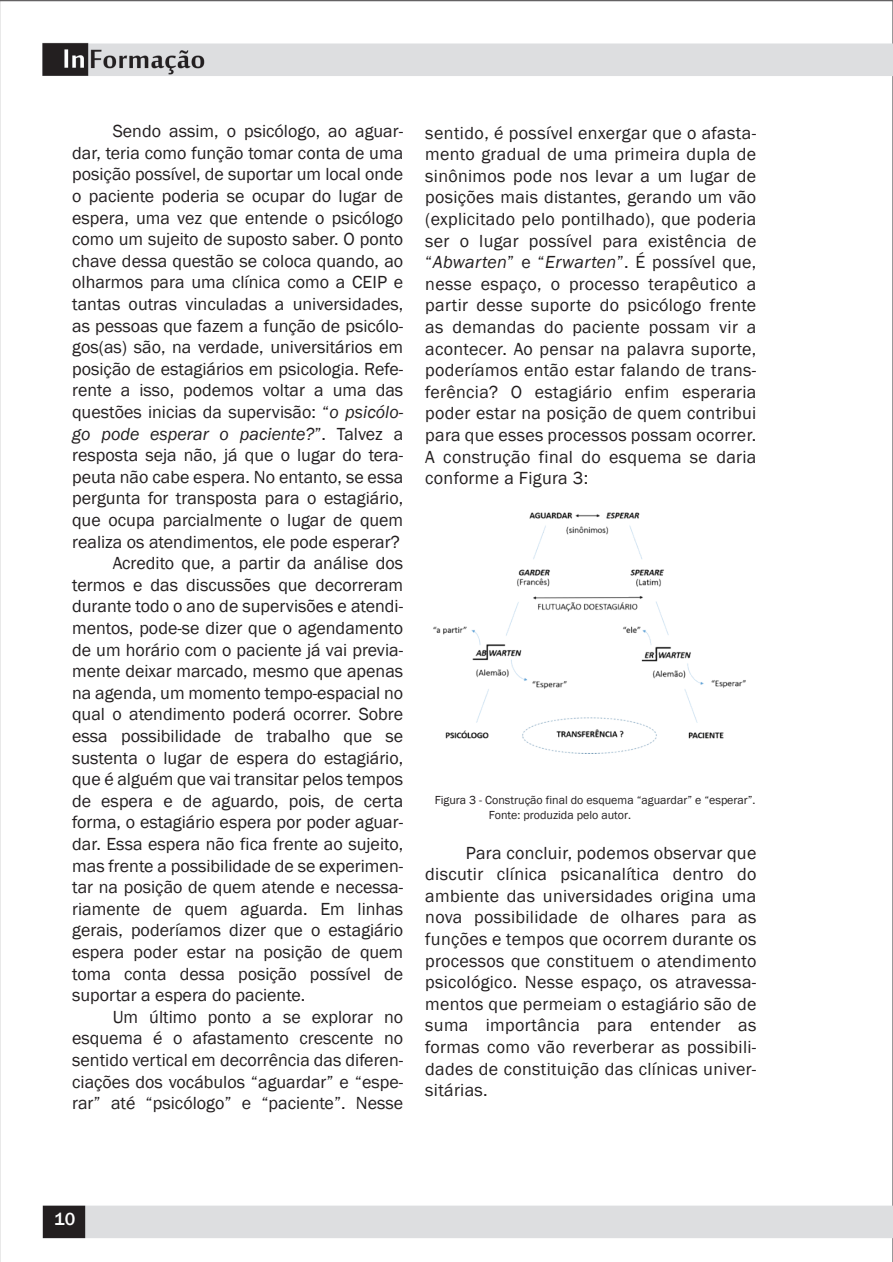
<style>
.page{position:relative;width:893px;height:1262px;background:#fff}
.page>*{position:absolute;margin:0;border:0;box-sizing:border-box;transform-origin:0 0}
.t1{font:18px/21.6px "Franklin Gothic";color:#231f20;text-align:justify}
.t2{font:italic 18px "Franklin Gothic";color:#231f20}
.t3{font:500 18px "Franklin Gothic";color:#fff}
.t4{font:12px/14.4px "Franklin Gothic";color:#231f20}
.s1{font-style:italic}
.s2{font-style:normal}
</style>
<div class="page">
<img style="left:0;top:0;width:893px;height:1262px">
<img style="left:428px;top:507px;width:323px;height:246px">
<p class="t1" style="left:113px;top:121px;width:292px">Sendo assim, o psicólogo, ao aguar-</p>
<p class="t1" style="left:72px;top:142px;width:333px">dar, teria como função tomar conta de uma</p>
<p class="t1" style="left:72px;top:164px;width:333px">posição possível, de suportar um local onde</p>
<p class="t1" style="left:72px;top:186px;width:333px">o paciente poderia se ocupar do lugar de</p>
<p class="t1" style="left:72px;top:207px;width:333px">espera, uma vez que entende o psicólogo</p>
<p class="t1" style="left:72px;top:229px;width:333px">como um sujeito de suposto saber. O ponto</p>
<p class="t1" style="left:72px;top:250px;width:333px">chave dessa questão se coloca quando, ao</p>
<p class="t1" style="left:72px;top:272px;width:333px">olharmos para uma clínica como a CEIP e</p>
<p class="t1" style="left:72px;top:294px;width:333px">tantas outras vinculadas a universidades,</p>
<p class="t1" style="left:72px;top:315px;width:333px">as pessoas que fazem a função de psicólo-</p>
<p class="t1" style="left:72px;top:337px;width:333px">gos(as) são, na verdade, universitários em</p>
<p class="t1" style="left:72px;top:358px;width:333px">posição de estagiários em psicologia. Refe-</p>
<p class="t1" style="left:72px;top:380px;width:333px">rente a isso, podemos voltar a uma das</p>
<p class="t1" style="left:72px;top:402px;width:333px">questões inicias da supervisão: “<span class="s1">o psicólo-</span></p>
<p class="t2" style="left:72px;top:422px;width:333px">go pode esperar o paciente?<span class="s2">”. Talvez a</span></p>
<p class="t1" style="left:72px;top:445px;width:333px">resposta seja não, já que o lugar do tera-</p>
<p class="t1" style="left:72px;top:466px;width:333px">peuta não cabe espera. No entanto, se essa</p>
<p class="t1" style="left:72px;top:488px;width:333px">pergunta for transposta para o estagiário,</p>
<p class="t1" style="left:72px;top:510px;width:333px">que ocupa parcialmente o lugar de quem</p>
<p class="t1" style="left:72px;top:531px;width:329px">realiza os atendimentos, ele pode esperar?</p>
<p class="t1" style="left:113px;top:553px;width:292px">Acredito que, a partir da análise dos</p>
<p class="t1" style="left:72px;top:574px;width:333px">termos e das discussões que decorreram</p>
<p class="t1" style="left:72px;top:596px;width:333px">durante todo o ano de supervisões e atendi-</p>
<p class="t1" style="left:72px;top:618px;width:333px">mentos, pode-se dizer que o agendamento</p>
<p class="t1" style="left:72px;top:639px;width:333px">de um horário com o paciente já vai previa-</p>
<p class="t1" style="left:72px;top:661px;width:333px">mente deixar marcado, mesmo que apenas</p>
<p class="t1" style="left:72px;top:682px;width:333px">na agenda, um momento tempo-espacial no</p>
<p class="t1" style="left:72px;top:704px;width:333px">qual o atendimento poderá ocorrer. Sobre</p>
<p class="t1" style="left:72px;top:726px;width:333px">essa possibilidade de trabalho que se</p>
<p class="t1" style="left:72px;top:747px;width:333px">sustenta o lugar de espera do estagiário,</p>
<p class="t1" style="left:72px;top:769px;width:333px">que é alguém que vai transitar pelos tempos</p>
<p class="t1" style="left:72px;top:790px;width:333px">de espera e de aguardo, pois, de certa</p>
<p class="t1" style="left:72px;top:812px;width:333px">forma, o estagiário espera por poder aguar-</p>
<p class="t1" style="left:72px;top:834px;width:333px">dar. Essa espera não fica frente ao sujeito,</p>
<p class="t1" style="left:72px;top:855px;width:333px">mas frente a possibilidade de se experimen-</p>
<p class="t1" style="left:72px;top:877px;width:333px">tar na posição de quem atende e necessa-</p>
<p class="t1" style="left:72px;top:898px;width:333px">riamente de quem aguarda. Em linhas</p>
<p class="t1" style="left:72px;top:920px;width:333px">gerais, poderíamos dizer que o estagiário</p>
<p class="t1" style="left:72px;top:942px;width:333px">espera poder estar na posição de quem</p>
<p class="t1" style="left:72px;top:963px;width:333px">toma conta dessa posição possível de</p>
<p class="t1" style="left:72px;top:985px;width:235px">suportar a espera do paciente.</p>
<p class="t1" style="left:113px;top:1006px;width:292px">Um último ponto a se explorar no</p>
<p class="t1" style="left:72px;top:1028px;width:333px">esquema é o afastamento crescente no</p>
<p class="t1" style="left:72px;top:1050px;width:333px">sentido vertical em decorrência das diferen-</p>
<p class="t1" style="left:72px;top:1071px;width:333px">ciações dos vocábulos “aguardar” e “espe-</p>
<p class="t1" style="left:72px;top:1093px;width:333px">rar” até “psicólogo” e “paciente”. Nesse</p>
<p class="t1" style="left:425px;top:122px;width:333px">sentido, é possível enxergar que o afasta&shy;mento gradual de uma primeira dupla de sinônimos pode nos levar a um lugar de posições mais distantes, gerando um vão (explicitado pelo pontilhado), que poderia ser o lugar possível para existência de “<span class="s1">Abwarten</span>” e “<span class="s1">Erwarten</span>”. É possível que, nesse espaço, o processo terapêutico a partir desse suporte do psicólogo frente as demandas do paciente possam vir a acontecer. Ao pensar na palavra suporte, poderíamos então estar falando de trans&shy;ferência? O estagiário enfim esperaria poder estar na posição de quem contribui para que esses processos possam ocorrer.<br>A construção final do esquema se daria conforme a Figura 3:</p>
<p class="t4" style="left:489px;top:793px;width:268px;text-indent:-54px">Figura 3 - Construção final do esquema “aguardar” e “esperar”.<br>Fonte: produzida pelo autor.</p>
<p class="t1" style="left:425px;top:842px;width:333px;text-indent:40px">Para concluir, podemos observar que discutir clínica psicanalítica dentro do ambiente das universidades origina uma nova possibilidade de olhares para as funções e tempos que ocorrem durante os processos que constituem o atendimento psicológico. Nesse espaço, os atravessa&shy;mentos que permeiam o estagiário são de suma importância para entender as formas como vão reverberar as possibili&shy;dades de constituição das clínicas univer&shy;sitárias.</p>
<p class="t3" style="left:54px;top:1208px;width:22px">10</p>
</div>
